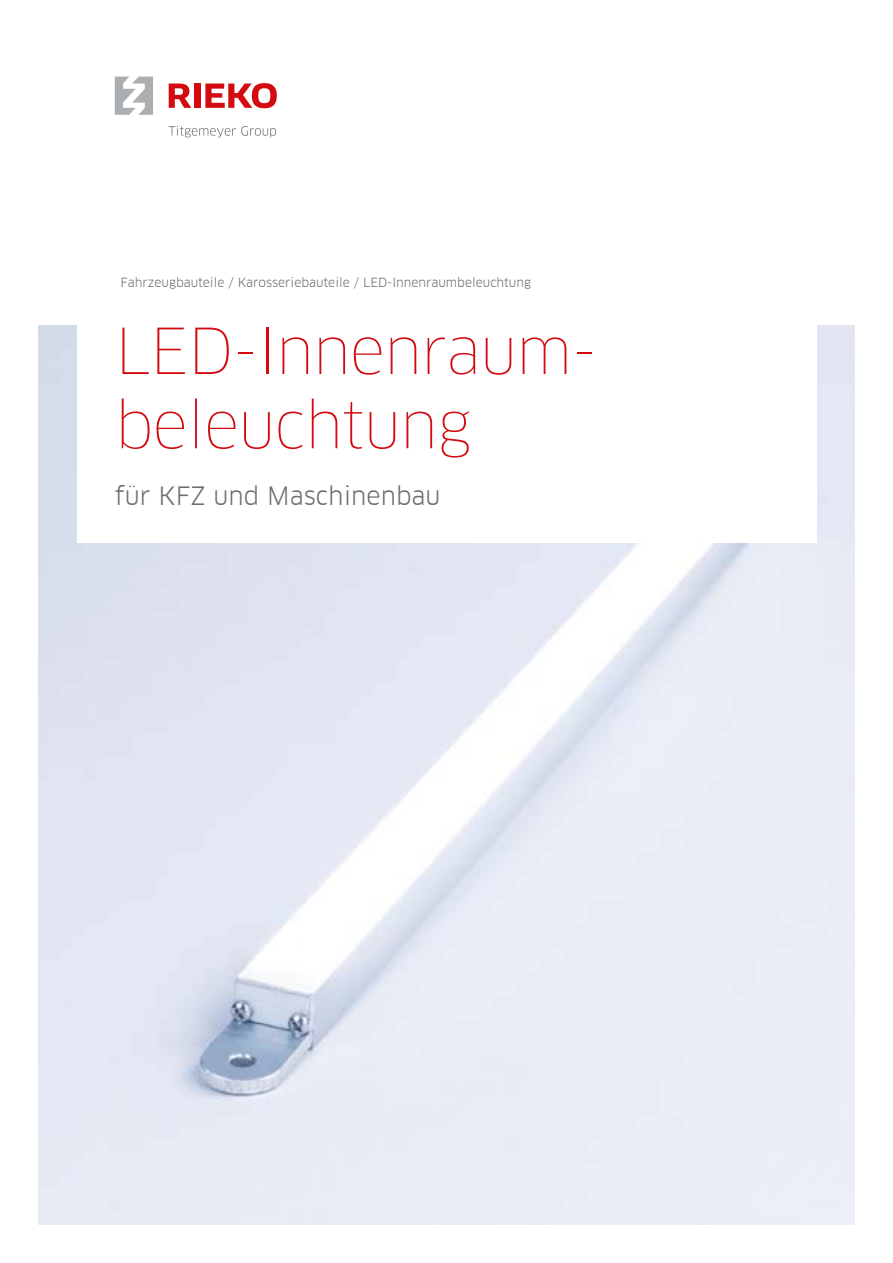
<style>
.page{position:relative;width:893px;height:1263px;background:#fff}
.page>*{position:absolute;margin:0;border:0;box-sizing:border-box;transform-origin:0 0}
.t1{font:100 61.8px/74.2px "Clan Offc Pro";letter-spacing:-.015em;color:#d30a10}
.t2{font:24.75px "Clan Offc Pro";color:#6b6d6e}
.t3{font:12.3px "Clan Offc Pro";color:#6b6d6e}
</style>
<div class="page">
<img style="left:38px;top:325px;width:817px;height:900px">
<div style="left:77px;top:287px;width:739px;height:256px;background:#fff"></div>
<svg style="left:169px;top:84px;width:22px;height:24px"></svg>
<div style="left:194px;top:84px;width:6px;height:24px;background:#d30a10"></div>
<svg style="left:205px;top:83px;width:72px;height:25px"></svg>
<svg style="left:115px;top:77px;width:38px;height:38px"></svg>
<svg style="left:169px;top:126px;width:107px;height:11px"></svg>
<p class="t3" style="left:121px;top:275px;width:412px">Fahrzeugbauteile / Karosseriebauteile / LED-Innenraumbeleuchtung</p>
<h1 class="t1" style="left:115px;top:314px;width:484px">LED-Innenraum&shy;beleuchtung</h1>
<h2 class="t2" style="left:115px;top:481px;width:327px">für KFZ und Maschinenbau</h2>
</div>
